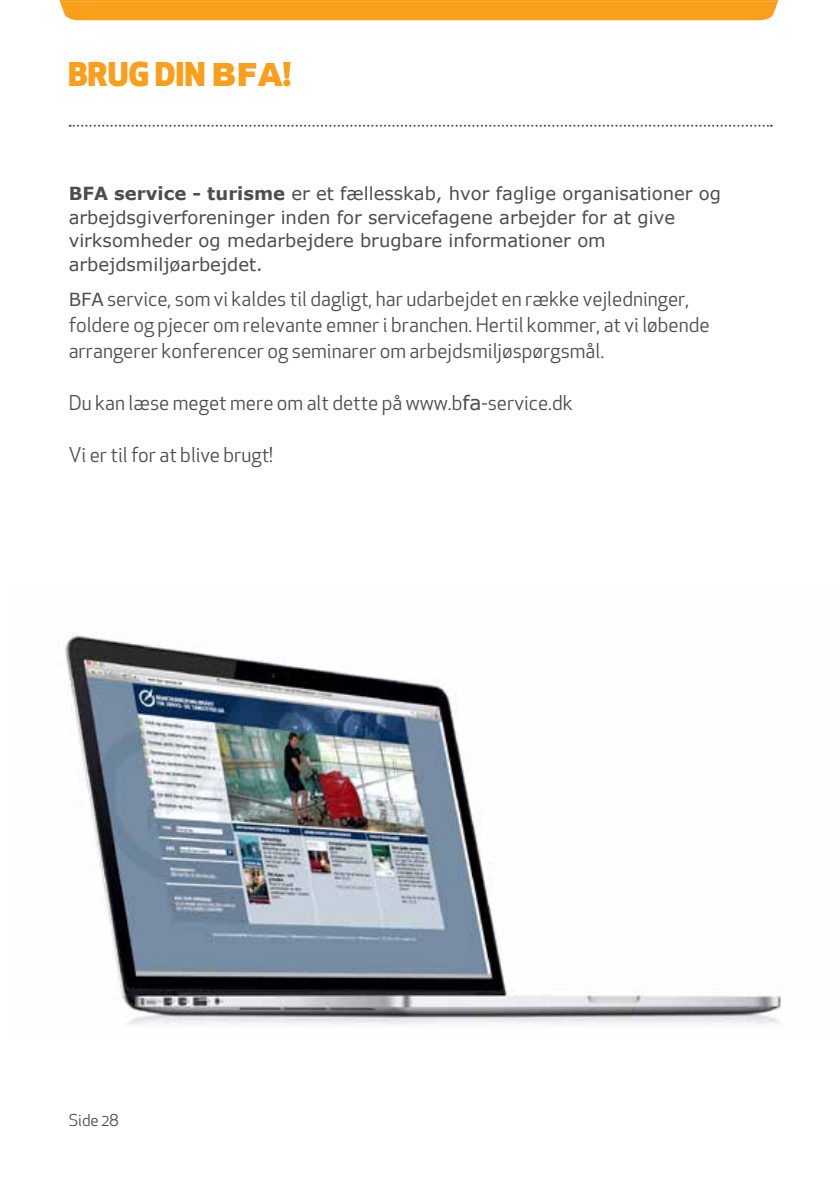
<style>
.page{position:relative;width:840px;height:1191px;background:#fff}
.page>*{position:absolute;margin:0;border:0;box-sizing:border-box;transform-origin:0 0}
.t1{font:800 32px "Apex New";color:#f99f1c}
.t2{font:20px/26px "Apex New";color:#4d4d4f}
.t3{font:18px/23.4px "Verdana";color:#4d4d4f}
.t4{font:16px "Apex New";color:#4d4d4f}
.s1{font-family:"Arial";font-weight:900}
.s2{font-weight:700}
.s3{font-family:"Verdana";font-size:18px}
.s4{font-family:"Verdana"}
</style>
<div class="page">
<hr style="left:839px;top:0;width:1px;height:1191px;background:#e6e7e8">
<div style="left:59px;top:0;width:719px;height:20px;background:#f99f1c"></div>
<svg style="left:70px;top:125px;width:701px;height:2px"></svg>
<img style="left:65px;top:635px;width:717px;height:389px">
<h1 class="t1" style="left:68px;top:52px;width:224px">BRUG DIN <span class="s1">BFA</span>!</h1>
<p class="t3" style="left:69px;top:182px;width:653px"><span class="s2">BFA service - turisme</span> er et fællesskab, hvor faglige organisationer og arbejdsgiverforeninger inden for servicefagene arbejder for at give virksomheder og medarbejdere brugbare informationer om arbejdsmiljøarbejdet.</p>
<p class="t2" style="left:69px;top:286px;width:642px"><span class="s3">BFA</span> service, som vi kaldes til dagligt, har udarbejdet en række vejledninger, foldere og pjecer om relevante emner i branchen. Hertil kommer, at vi løbende arrangerer konferencer og seminarer om arbejdsmiljøspørgsmål.</p>
<p class="t2" style="left:69px;top:390px;width:505px">Du kan læse meget mere om alt dette på www.b<span class="s4">fa</span>-service.dk</p>
<p class="t2" style="left:69px;top:442px;width:206px">Vi er til for at blive brugt!</p>
<p class="t4" style="left:69px;top:1110px;width:51px">Side 28</p>
</div>
